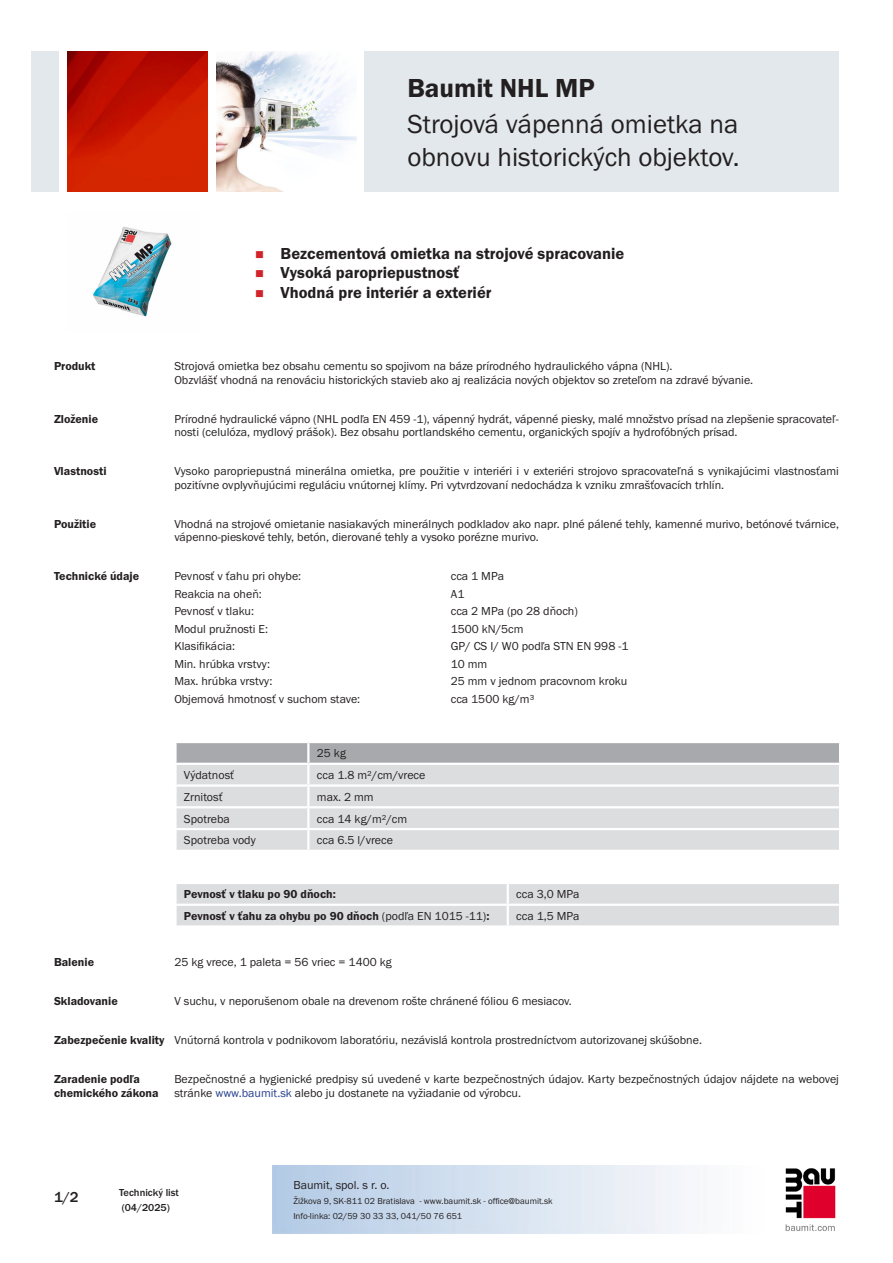
<style>
.page{position:relative;width:893px;height:1263px;background:#fff}
.page>*{position:absolute;margin:0;border:0;box-sizing:border-box;transform-origin:0 0}
.PDS_Produktname_Land{font:27px/32.4px "BM Franklin Gothic URW Boo";color:#231f20}
.PDS_Produktname{font:27px "BM Franklin Gothic URW Dem";color:#231f20}
.t1{font:16.5px "BM Franklin Gothic URW Dem";color:#231f20}
.t2{font:500 15px "BM Franklin Gothic URW";color:#231f20}
.PDS_Standard{font:12px/13.5px "BM Franklin Gothic URW Boo";color:#231f20}
.PDS_Standard_linksbü{font:12px "BM Franklin Gothic URW Boo";color:#231f20}
.PDS_Header{font:12px/13.5px "BM Franklin Gothic URW Dem";color:#231f20}
.PDS_Standard-2{font:12px "BM Franklin Gothic URW Dem";color:#231f20}
.t3{font:500 10.5px/15px "BM Franklin Gothic URW";color:#231f20}
.t4{font:9px/15px "BM Franklin Gothic URW Boo";color:#231f20}
.s1{font-family:"BM Franklin Gothic URW Boo"}
.s2{color:#253f8e}
</style>
<div class="page">
<img style="left:785px;top:1168px;width:51px;height:63px">
<div style="left:32px;top:51px;width:27px;height:140px;background:#e2e8eb"></div>
<img style="left:68px;top:52px;width:140px;height:139px">
<img style="left:216px;top:51px;width:141px;height:140px">
<div style="left:365px;top:51px;width:474px;height:140px;background:#e2e8eb"></div>
<img style="left:93px;top:226px;width:79px;height:91px">
<div style="left:177px;top:808px;width:662px;height:42px;background:#dcdddf"></div>
<svg style="left:175px;top:742px;width:665px;height:64px;background:#cfd0d2"></svg>
<hr style="left:307px;top:808px;width:2px;height:20px;background:#fff">
<hr style="left:174px;top:828px;width:134px;height:2px;background:#fff">
<hr style="left:308px;top:828px;width:533px;height:2px;background:#fff">
<hr style="left:307px;top:830px;width:2px;height:20px;background:#fff">
<svg style="left:176px;top:884px;width:663px;height:42px;background:#dedfe1"></svg>
<hr style="left:508px;top:925px;width:333px;height:3px;background:#fff">
<p class="PDS_Produktname" style="left:407px;top:71px;width:189px">Baumit NHL MP</p>
<p class="PDS_Produktname_Land" style="left:407px;top:109px;width:334px">Strojová vápenná omietka na obnovu historických objektov.</p>
<p class="t1" style="left:281px;top:243px;width:345px">Bezcementová omietka na strojové spracovanie</p>
<p class="t1" style="left:281px;top:263px;width:181px">Vysoká paropriepustnosť</p>
<p class="t1" style="left:281px;top:282px;width:212px">Vhodná pre interiér a exteriér</p>
<p class="PDS_Header" style="left:54px;top:360px;width:43px">Produkt</p>
<p class="PDS_Standard" style="left:174px;top:360px;width:500px">Strojová omietka bez obsahu cementu so spojivom na báze prírodného hydraulického vápna (NHL).</p>
<p class="PDS_Standard" style="left:174px;top:373px;width:580px">Obzvlášť vhodná na renováciu historických stavieb ako aj realizácia nových objektov so zreteľom na zdravé bývanie.</p>
<p class="PDS_Header" style="left:54px;top:412px;width:46px">Zloženie</p>
<p class="PDS_Standard" style="left:174px;top:412px;width:666px">Prírodné hydraulické vápno (NHL podľa EN 459 -1), vápenný hydrát, vápenné piesky, malé množstvo prísad na zlepšenie spracovateľ&shy;nosti (celulóza, mydlový prášok). Bez obsahu portlandského cementu, organických spojív a hydrofóbných prísad.</p>
<p class="PDS_Header" style="left:54px;top:465px;width:54px">Vlastnosti</p>
<p class="PDS_Standard" style="left:174px;top:465px;width:666px">Vysoko paropriepustná minerálna omietka, pre použitie v interiéri i v exteriéri strojovo spracovateľná s vynikajúcimi vlastnosťami pozitívne ovplyvňujúcimi reguláciu vnútornej klímy. Pri vytvrdzovaní nedochádza k vzniku zmrašťovacích trhlín.</p>
<p class="PDS_Header" style="left:54px;top:517px;width:44px">Použitie</p>
<p class="PDS_Standard" style="left:174px;top:517px;width:666px">Vhodná na strojové omietanie nasiakavých minerálnych podkladov ako napr. plné pálené tehly, kamenné murivo, betónové tvárnice, vápenno-pieskové tehly, betón, dierované tehly a vysoko porézne murivo.</p>
<p class="PDS_Header" style="left:54px;top:569px;width:87px">Technické údaje</p>
<p class="PDS_Standard_linksbü" style="left:174px;top:568px;width:128px">Pevnosť v ťahu pri ohybe:</p>
<p class="PDS_Standard_linksbü" style="left:451px;top:568px;width:55px">cca 1 MPa</p>
<p class="PDS_Standard_linksbü" style="left:174px;top:586px;width:89px">Reakcia na oheň:</p>
<p class="PDS_Standard_linksbü" style="left:451px;top:586px;width:15px">A1</p>
<p class="PDS_Standard_linksbü" style="left:174px;top:603px;width:81px">Pevnosť v tlaku:</p>
<p class="PDS_Standard_linksbü" style="left:451px;top:603px;width:129px">cca 2 MPa (po 28 dňoch)</p>
<p class="PDS_Standard_linksbü" style="left:174px;top:621px;width:95px">Modul pružnosti E:</p>
<p class="PDS_Standard_linksbü" style="left:451px;top:621px;width:74px">1500 kN/5cm</p>
<p class="PDS_Standard_linksbü" style="left:174px;top:639px;width:62px">Klasifikácia:</p>
<p class="PDS_Standard_linksbü" style="left:451px;top:639px;width:179px">GP/ CS I/ W0 podľa STN EN 998 -1</p>
<p class="PDS_Standard_linksbü" style="left:174px;top:656px;width:97px">Min. hrúbka vrstvy:</p>
<p class="PDS_Standard_linksbü" style="left:451px;top:656px;width:38px">10 mm</p>
<p class="PDS_Standard_linksbü" style="left:174px;top:674px;width:100px">Max. hrúbka vrstvy:</p>
<p class="PDS_Standard_linksbü" style="left:451px;top:674px;width:178px">25 mm v jednom pracovnom kroku</p>
<p class="PDS_Standard_linksbü" style="left:174px;top:691px;width:187px">Objemová hmotnosť v suchom stave:</p>
<p class="PDS_Standard_linksbü" style="left:451px;top:691px;width:85px">cca 1500 kg/m³</p>
<p class="PDS_Standard_linksbü" style="left:317px;top:746px;width:31px">25 kg</p>
<p class="PDS_Standard_linksbü" style="left:184px;top:768px;width:52px">Výdatnosť</p>
<p class="PDS_Standard_linksbü" style="left:317px;top:768px;width:110px">cca 1.8 m²/cm/vrece</p>
<p class="PDS_Standard_linksbü" style="left:184px;top:789px;width:40px">Zrnitosť</p>
<p class="PDS_Standard_linksbü" style="left:317px;top:789px;width:58px">max. 2 mm</p>
<p class="PDS_Standard_linksbü" style="left:184px;top:811px;width:47px">Spotreba</p>
<p class="PDS_Standard_linksbü" style="left:317px;top:811px;width:92px">cca 14 kg/m²/cm</p>
<p class="PDS_Standard_linksbü" style="left:184px;top:833px;width:73px">Spotreba vody</p>
<p class="PDS_Standard_linksbü" style="left:317px;top:833px;width:78px">cca 6.5 l/vrece</p>
<p class="PDS_Standard-2" style="left:184px;top:887px;width:153px">Pevnosť v tlaku po 90 dňoch:</p>
<p class="PDS_Standard" style="left:516px;top:888px;width:65px">cca 3,0 MPa</p>
<p class="PDS_Standard-2" style="left:184px;top:909px;width:307px">Pevnosť v ťahu za ohybu po 90 dňoch <span class="s1">(podľa EN 1015 -11)</span>:</p>
<p class="PDS_Standard" style="left:516px;top:909px;width:65px">cca 1,5 MPa</p>
<p class="PDS_Header" style="left:54px;top:956px;width:42px">Balenie</p>
<p class="PDS_Standard" style="left:174px;top:956px;width:219px">25 kg vrece, 1 paleta = 56 vriec = 1400 kg</p>
<p class="PDS_Header" style="left:54px;top:995px;width:65px">Skladovanie</p>
<p class="PDS_Standard" style="left:174px;top:995px;width:399px">V suchu, v neporušenom obale na drevenom rošte chránené fóliou 6 mesiacov.</p>
<p class="PDS_Header" style="left:54px;top:1034px;width:112px">Zabezpečenie kvality</p>
<p class="PDS_Standard" style="left:174px;top:1034px;width:529px">Vnútorná kontrola v podnikovom laboratóriu, nezávislá kontrola prostredníctvom autorizovanej skúšobne.</p>
<p class="PDS_Header" style="left:54px;top:1073px;width:106px">Zaradenie podľa chemického zákona</p>
<p class="PDS_Standard" style="left:174px;top:1072px;width:666px">Bezpečnostné a hygienické predpisy sú uvedené v karte bezpečnostných údajov. Karty bezpečnostných údajov nájdete na webovej stránke <span class="s2">www.baumit.sk</span> alebo ju dostanete na vyžiadanie od výrobcu.</p>
<p class="t2" style="left:54px;top:1188px;width:26px">1/2</p>
<p class="t3" style="left:119px;top:1185px;width:61px">Technický list (04/2025)</p>
<p class="PDS_Standard" style="left:293px;top:1178px;width:98px">Baumit, spol. s r. o.</p>
<p class="t4" style="left:293px;top:1193px;width:261px">Žižkova 9, SK-811 02 Bratislava - www.baumit.sk - office@baumit.sk<br>Info-linka: 02/59 30 33 33, 041/50 76 651</p>
</div>
